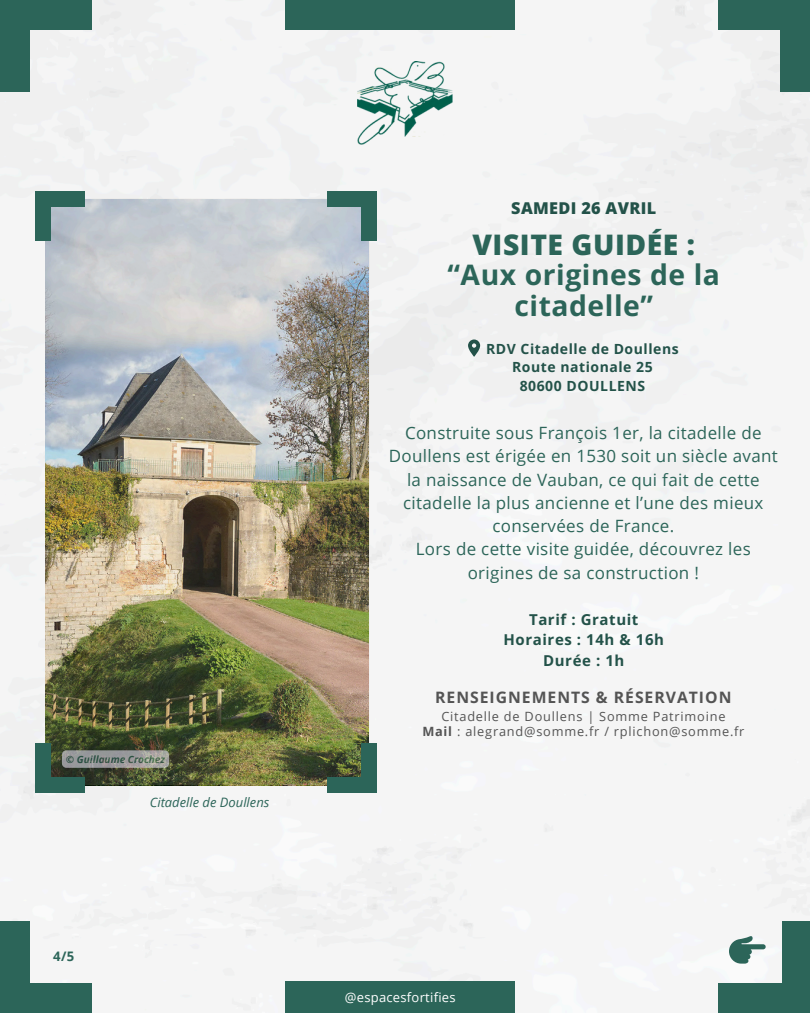
<style>
.page{position:relative;width:810px;height:1013px;background:#fff}
.page>*{position:absolute;margin:0;border:0;box-sizing:border-box;transform-origin:0 0}
.t1{font:700 28.3px/30.8px "Open Sans";letter-spacing:.02em;color:#2c6559;text-align:center}
.t2{font:17px/23.2px "Open Sans";letter-spacing:.02em;color:#2c6559;text-align:center}
.t3{font:800 16.3px "Open Sans";letter-spacing:.02em;color:#235249}
.t4{font:700 15.8px "Open Sans";letter-spacing:.06em;color:#545454}
.t5{font:700 15px/20.2px "Open Sans";letter-spacing:.04em;color:#235249;text-align:center}
.t6{font:700 14px/18.8px "Open Sans";letter-spacing:.04em;color:#235249;text-align:center}
.t7{font:700 13.1px "Open Sans";color:#2c6559}
.t8{font:italic 13px "Open Sans";color:#2c6559}
.t9{font:13px "Open Sans";letter-spacing:.02em;color:#fff}
.t10{font:12.8px/15.8px "Open Sans";letter-spacing:.06em;color:#545454;text-align:center}
.t11{font:italic 700 10px "Open Sans";color:#2c6559}
.s1{font-weight:800}
.s2{font-weight:700}
</style>
<div class="page">
<div style="left:0;top:0;width:810px;height:1012px;background:#f5f5f5"></div>
<img style="left:46px;top:199px;width:323px;height:585px">
<div style="left:36px;top:191px;width:15px;height:49px;background:#2c6559"></div>
<div style="left:36px;top:191px;width:49px;height:16px;background:#2c6559"></div>
<div style="left:327px;top:191px;width:50px;height:16px;background:#2c6559"></div>
<div style="left:361px;top:191px;width:16px;height:49px;background:#2c6559"></div>
<div style="left:361px;top:743px;width:16px;height:49px;background:#2c6559"></div>
<div style="left:327px;top:777px;width:50px;height:15px;background:#2c6559"></div>
<div style="left:35px;top:777px;width:50px;height:15px;background:#2c6559"></div>
<div style="left:35px;top:743px;width:16px;height:49px;background:#2c6559"></div>
<div style="left:286px;top:981px;width:229px;height:31px;background:#2c6559"></div>
<div style="left:286px;top:0;width:229px;height:30px;background:#2c6559"></div>
<svg style="left:729px;top:935px;width:37px;height:28px"></svg>
<div style="left:0;top:0;width:30px;height:92px;background:#2c6559"></div>
<div style="left:0;top:0;width:92px;height:29px;background:#2c6559"></div>
<div style="left:718px;top:0;width:92px;height:29px;background:#2c6559"></div>
<div style="left:780px;top:0;width:30px;height:92px;background:#2c6559"></div>
<div style="left:782px;top:921px;width:28px;height:91px;background:#2c6559"></div>
<div style="left:718px;top:983px;width:92px;height:29px;background:#2c6559"></div>
<div style="left:0;top:983px;width:92px;height:29px;background:#2c6559"></div>
<div style="left:0;top:921px;width:29px;height:91px;background:#2c6559"></div>
<img style="left:358px;top:62px;width:95px;height:82px">
<svg style="left:59px;top:750px;width:110px;height:23px;background:#858680"></svg>
<svg style="left:468px;top:339px;width:12px;height:18px"></svg>
<p class="t11" style="left:66px;top:752px;width:101px">© Guillaume Crochez</p>
<p class="t11" style="left:63px;top:758px;width:92px">© Espaces Fortifiés</p>
<h6 class="t7" style="left:53px;top:946px;width:22px">4/5</h6>
<p class="t8" style="left:150px;top:793px;width:121px">Citadelle de Doullens</p>
<p class="t3" style="left:511px;top:196px;width:146px">SAMEDI 26 AVRIL</p>
<p class="t1" style="left:447px;top:228px;width:274px"><span class="s1">VISITE GUIDÉE : </span>“Aux origines de la citadelle”</p>
<h1 class="t6" style="left:486px;top:339px;width:194px">RDV Citadelle de Doullens<br>Route nationale 25<br>80600 DOULLENS</h1>
<p class="t2" style="left:389px;top:421px;width:391px">Construite sous François 1er, la citadelle de Doullens est érigée en 1530 soit un siècle avant la naissance de Vauban, ce qui fait de cette citadelle la plus ancienne et l’une des mieux conservées de France.<br>Lors de cette visite guidée, découvrez les origines de sa construction !</p>
<p class="t5" style="left:503px;top:609px;width:162px">Tarif : Gratuit<br>Horaires : 14h &amp; 16h<br>Durée : 1h</p>
<p class="t4" style="left:435px;top:686px;width:298px">RENSEIGNEMENTS &amp; RÉSERVATION</p>
<p class="t10" style="left:422px;top:707px;width:324px">Citadelle de Doullens | Somme Patrimoine<br><span class="s2">Mail</span> : alegrand@somme.fr / rplichon@somme.fr</p>
<h2 class="t9" style="left:345px;top:987px;width:112px">@espacesfortifies</h2>
</div>
